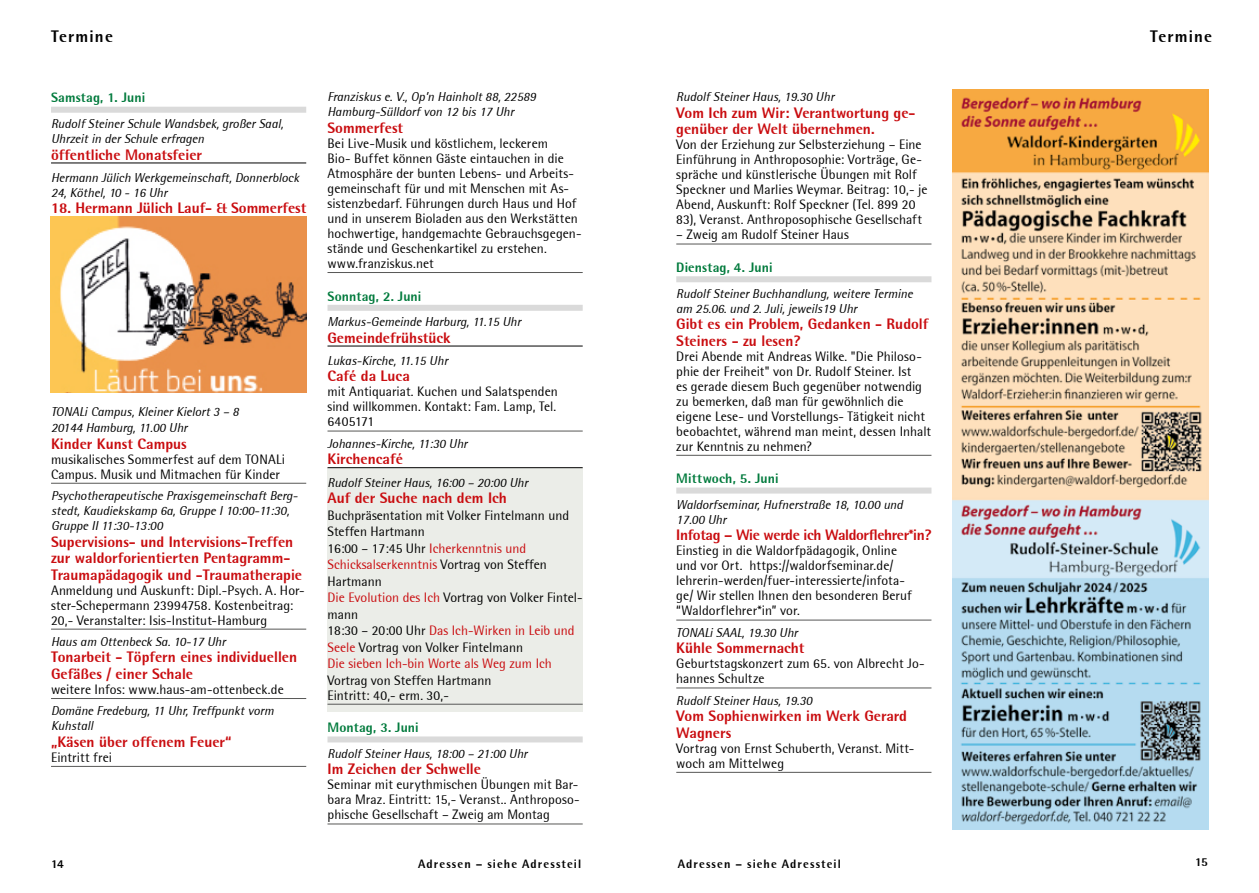
<style>
.page{position:relative;width:1259px;height:893px;background:#fff}
.page>*{position:absolute;margin:0;border:0;box-sizing:border-box;transform-origin:0 0}
.t1{font:800 16.5px "Rotis Semi Sans";letter-spacing:.07em;color:#000}
.t2{font:800 15px/16.5px "Rotis Semi Sans";color:#c90c0f}
.t3{font:800 15px "Rotis Semi Sans";letter-spacing:-.025em;color:#c90c0f}
.t4{font:13.5px/15px "Rotis Semi Sans";color:#000}
.t5{font:800 13.5px "Rotis Semi Sans";letter-spacing:.01em;color:#007a3c}
.t6{font:italic 12.75px/15px "Rotis Semi Sans";color:#000}
.t7{font:800 12px "Rotis Semi Sans";letter-spacing:.09em;color:#000}
.s1{color:#c90c0f}
</style>
<div class="page">
<div style="left:327px;top:468px;width:256px;height:243px;background:#ebede8"></div>
<div style="left:51px;top:107px;width:255px;height:6px;background:#dadada"></div>
<hr style="left:51px;top:163px;width:255px;height:1px;background:#000">
<hr style="left:51px;top:216px;width:255px;height:1px;background:#000">
<hr style="left:51px;top:483px;width:255px;height:1px;background:#575756">
<hr style="left:51px;top:629px;width:255px;height:1px;background:#575756">
<hr style="left:51px;top:698px;width:255px;height:1px;background:#575756">
<hr style="left:51px;top:766px;width:255px;height:1px;background:#575756">
<hr style="left:327px;top:272px;width:256px;height:1px;background:#575756">
<div style="left:327px;top:305px;width:256px;height:6px;background:#dadada"></div>
<hr style="left:327px;top:346px;width:256px;height:1px;background:#000">
<hr style="left:327px;top:431px;width:256px;height:1px;background:#575756">
<hr style="left:327px;top:467px;width:256px;height:1px;background:#000">
<hr style="left:327px;top:704px;width:256px;height:1px;background:#575756">
<div style="left:327px;top:736px;width:256px;height:6px;background:#dadada"></div>
<hr style="left:327px;top:824px;width:256px;height:1px;background:#575756">
<hr style="left:676px;top:244px;width:255px;height:1px;background:#575756">
<div style="left:676px;top:276px;width:255px;height:6px;background:#dadada"></div>
<hr style="left:676px;top:455px;width:255px;height:1px;background:#575756">
<div style="left:676px;top:488px;width:255px;height:6px;background:#dadada"></div>
<hr style="left:676px;top:620px;width:255px;height:1px;background:#575756">
<hr style="left:676px;top:688px;width:255px;height:1px;background:#575756">
<hr style="left:676px;top:772px;width:255px;height:1px;background:#575756">
<img style="left:51px;top:217px;width:255px;height:176px">
<img style="left:952px;top:89px;width:256px;height:740px">
<p class="t1" style="left:51px;top:26px;width:63px">Termine</p>
<p class="t1" style="left:1150px;top:26px;width:63px">Termine</p>
<p class="t5" style="left:51px;top:89px;width:96px">Samstag, 1. Juni</p>
<p class="t6" style="left:51px;top:116px;width:234px">Rudolf Steiner Schule Wandsbek, großer Saal,<br>Uhrzeit in der Schule erfragen</p>
<p class="t2" style="left:51px;top:146px;width:153px">öffentliche Monatsfeier</p>
<p class="t6" style="left:51px;top:170px;width:249px">Hermann Jülich Werkgemeinschaft, Donnerblock<br>24, Köthel, 10 - 16 Uhr</p>
<p class="t2" style="left:51px;top:200px;width:257px">18. Hermann Jülich Lauf- &amp; Sommerfest</p>
<p class="t6" style="left:51px;top:403px;width:189px;line-height:16.5px">TONALi Campus, Kleiner Kielort 3 – 8<br>20144 Hamburg, 11.00 Uhr</p>
<p class="t2" style="left:51px;top:435px;width:137px">Kinder Kunst Campus</p>
<p class="t4" style="left:51px;top:451px;width:235px">musikalisches Sommerfest auf dem TONALi<br>Campus. Musik und Mitmachen für Kinder</p>
<p class="t6" style="left:51px;top:488px;width:248px">Psychotherapeutische Praxisgemeinschaft Berg&shy;stedt, Kaudiekskamp 6a, Gruppe I 10:00-11:30,<br>Gruppe II 11:30-13:00</p>
<p class="t2" style="left:51px;top:533px;width:253px">Supervisions- und Intervisions-Treffen zur waldorforientierten Pentagramm-<br>Traumapädagogik und -Traumatherapie</p>
<p class="t4" style="left:51px;top:582px;width:255px">Anmeldung und Auskunft: Dipl.-Psych. A. Hor&shy;ster-Schepermann 23994758. Kostenbeitrag:<br>20,- Veranstalter: Isis-Institut-Hamburg</p>
<p class="t6" style="left:51px;top:634px;width:176px">Haus am Ottenbeck Sa. 10-17 Uhr</p>
<p class="t2" style="left:51px;top:649px;width:248px">Tonarbeit - Töpfern eines individuellen<br>Gefäßes / einer Schale</p>
<p class="t4" style="left:51px;top:682px;width:234px">weitere Infos: www.haus-am-ottenbeck.de</p>
<p class="t6" style="left:51px;top:703px;width:224px">Domäne Fredeburg, 11 Uhr, Treffpunkt vorm<br>Kuhstall</p>
<p class="t2" style="left:51px;top:733px;width:182px">„Käsen über offenem Feuer“</p>
<p class="t4" style="left:51px;top:750px;width:63px">Eintritt frei</p>
<p class="t6" style="left:327px;top:89px;width:210px">Franziskus e. V., Op’n Hainholt 88, 22589<br>Hamburg-Sülldorf von 12 bis 17 Uhr</p>
<p class="t2" style="left:327px;top:119px;width:77px">Sommerfest</p>
<p class="t4" style="left:327px;top:136px;width:255px">Bei Live-Musik und köstlichem, leckerem<br>Bio- Buffet können Gäste eintauchen in die Atmosphäre der bunten Lebens- und Arbeits&shy;gemeinschaft für und mit Menschen mit As&shy;sistenzbedarf. Führungen durch Haus und Hof und in unserem Bioladen aus den Werkstätten hochwertige, handgemachte Gebrauchsgegen&shy;stände und Geschenkartikel zu erstehen. www.franziskus.net</p>
<p class="t5" style="left:327px;top:287px;width:95px">Sonntag, 2. Juni</p>
<p class="t6" style="left:327px;top:314px;width:195px">Markus-Gemeinde Harburg, 11.15 Uhr</p>
<p class="t2" style="left:327px;top:329px;width:125px">Gemeindefrühstück</p>
<p class="t6" style="left:327px;top:353px;width:122px">Lukas-Kirche, 11.15 Uhr</p>
<p class="t2" style="left:327px;top:368px;width:84px">Café da Luca</p>
<p class="t4" style="left:327px;top:384px;width:232px;text-align:justify">mit Antiquariat. Kuchen und Salatspenden sind willkommen. Kontakt: Fam. Lamp, Tel.<br>6405171</p>
<p class="t6" style="left:327px;top:436px;width:142px">Johannes-Kirche, 11:30 Uhr</p>
<p class="t2" style="left:327px;top:451px;width:77px">Kirchencafé</p>
<p class="t6" style="left:327px;top:474px;width:202px">Rudolf Steiner Haus, 16:00 – 20:00 Uhr</p>
<p class="t2" style="left:327px;top:489px;width:181px">Auf der Suche nach dem Ich</p>
<p class="t4" style="left:327px;top:507px;width:257px;line-height:16.5px">Buchpräsentation mit Volker Fintelmann und<br>Steffen Hartmann<br>16:00 – 17:45 Uhr <span class="s1">Icherkenntnis und<br>Schicksalserkenntnis</span> Vortrag von Steffen<br>Hartmann<br><span class="s1">Die Evolution des Ich</span> Vortrag von Volker Fintel&shy;mann<br>18:30 – 20:00 Uhr <span class="s1">Das Ich-Wirken in Leib und<br>Seele</span> Vortrag von Volker Fintelmann<br><span class="s1">Die sieben Ich-bin Worte als Weg zum Ich</span></p>
<p class="t4" style="left:327px;top:672px;width:165px">Vortrag von Steffen Hartmann<br>Eintritt: 40,- erm. 30,-</p>
<p class="t5" style="left:327px;top:719px;width:93px">Montag, 3. Juni</p>
<p class="t6" style="left:327px;top:746px;width:201px">Rudolf Steiner Haus, 18:00 – 21:00 Uhr</p>
<p class="t2" style="left:327px;top:761px;width:155px">Im Zeichen der Schwelle</p>
<p class="t4" style="left:327px;top:777px;width:254px;text-align:justify">Seminar mit eurythmischen Übungen mit Bar&shy;bara Mraz. Eintritt: 15,- Veranst.. Anthroposo&shy;phische Gesellschaft – Zweig am Montag</p>
<p class="t6" style="left:676px;top:89px;width:159px">Rudolf Steiner Haus, 19.30 Uhr</p>
<p class="t2" style="left:676px;top:104px;width:241px">Vom Ich zum Wir: Verantwortung ge&shy;genüber der Welt übernehmen.</p>
<p class="t4" style="left:676px;top:137px;width:253px">Von der Erziehung zur Selbsterziehung – Eine Einführung in Anthroposophie: Vorträge, Ge&shy;spräche und künstlerische Übungen mit Rolf Speckner und Marlies Weymar. Beitrag: 10,- je Abend, Auskunft: Rolf Speckner (Tel. 899 20<br>83), Veranst. Anthroposophische Gesellschaft</p>
<p class="t4" style="left:676px;top:227px;width:174px">– Zweig am Rudolf Steiner Haus</p>
<p class="t5" style="left:676px;top:259px;width:98px">Dienstag, 4. Juni</p>
<p class="t6" style="left:676px;top:286px;width:238px">Rudolf Steiner Buchhandlung, weitere Termine am 25.06. und 2. Juli, jeweils19 Uhr</p>
<p class="t2" style="left:676px;top:316px;width:254px">Gibt es ein Problem, Gedanken - Rudolf<br>Steiners - zu lesen?</p>
<p class="t4" style="left:676px;top:348px;width:256px">Drei Abende mit Andreas Wilke. "Die Philoso&shy;phie der Freiheit" von Dr. Rudolf Steiner. Ist<br>es gerade diesem Buch gegenüber notwendig zu bemerken, daß man für gewöhnlich die eigene Lese- und Vorstellungs- Tätigkeit nicht beobachtet, während man meint, dessen Inhalt zur Kenntnis zu nehmen?</p>
<p class="t5" style="left:676px;top:470px;width:104px">Mittwoch, 5. Juni</p>
<p class="t6" style="left:676px;top:497px;width:228px">Waldorfseminar, Hufnerstraße 18, 10.00 und<br>17.00 Uhr</p>
<p class="t3" style="left:676px;top:526px;width:257px">Infotag – Wie werde ich Waldorflehrer*in?</p>
<p class="t4" style="left:676px;top:543px;width:237px">Einstieg in die Waldorfpädagogik, Online und vor Ort. https://waldorfseminar.de/ lehrerin-werden/fuer-interessierte/infota&shy;ge/ Wir stellen Ihnen den besonderen Beruf “Waldorflehrer*in” vor.</p>
<p class="t6" style="left:676px;top:625px;width:123px">TONALi SAAL, 19.30 Uhr</p>
<p class="t2" style="left:676px;top:640px;width:130px">Kühle Sommernacht</p>
<p class="t4" style="left:676px;top:656px;width:250px">Geburtstagskonzert zum 65. von Albrecht Jo&shy;hannes Schultze</p>
<p class="t6" style="left:676px;top:693px;width:137px">Rudolf Steiner Haus, 19.30</p>
<p class="t2" style="left:676px;top:708px;width:232px">Vom Sophienwirken im Werk Gerard<br>Wagners</p>
<p class="t4" style="left:676px;top:740px;width:239px">Vortrag von Ernst Schuberth, Veranst. Mitt&shy;woch am Mittelweg</p>
<p class="t7" style="left:51px;top:856px;width:14px">14</p>
<p class="t7" style="left:418px;top:856px;width:165px">Adressen – siehe Adressteil</p>
<p class="t7" style="left:678px;top:856px;width:165px">Adressen – siehe Adressteil</p>
<p class="t7" style="left:1195px;top:855px;width:14px">15</p>
</div>
